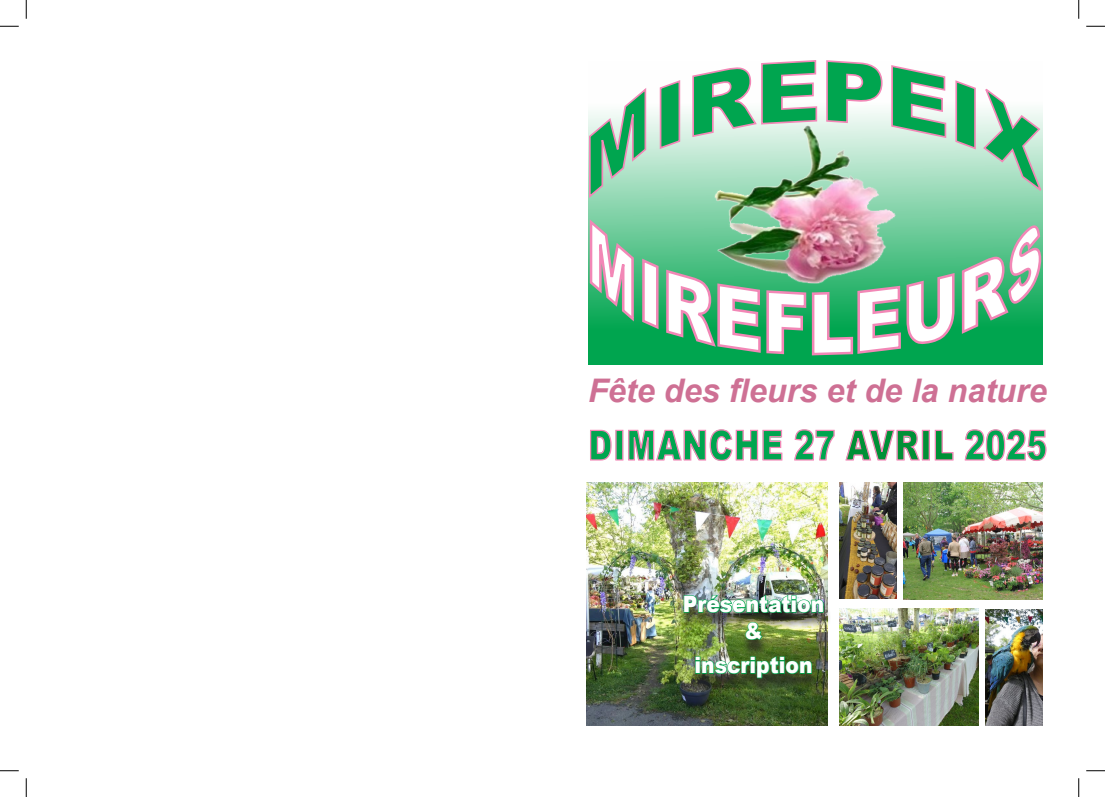
<style>
.page{position:relative;width:1105px;height:797px;background:#fff}
.page>*{position:absolute;margin:0;border:0;box-sizing:border-box;transform-origin:0 0}
.t1{font:900 41.25px "Arial";letter-spacing:.035em;color:#00a54f;scale:.75 1}
.t2{font:italic 700 32.5px "Arial";color:#ce7094}
.t3{font:900 22.5px/27px "Arial";color:#fff;text-align:center;scale:.9 1}
.s1{color:#009036}
</style>
<div class="page">
<svg style="left:588px;top:109px;width:454px;height:256px;background:#7ed1a5"></svg>
<img style="left:705px;top:123px;width:201px;height:84px">
<svg style="left:590px;top:429px;width:22px;height:32px"></svg>
<div style="left:615px;top:430px;width:8px;height:30px;border:1px solid #f287b6"></div>
<svg style="left:628px;top:429px;width:155px;height:32px"></svg>
<svg style="left:794px;top:429px;width:41px;height:32px"></svg>
<svg style="left:845px;top:429px;width:75px;height:32px"></svg>
<div style="left:922px;top:430px;width:8px;height:30px;border:1px solid #f287b6"></div>
<svg style="left:934px;top:429px;width:20px;height:32px"></svg>
<svg style="left:964px;top:429px;width:83px;height:32px"></svg>
<img style="left:586px;top:482px;width:241px;height:243px">
<img style="left:904px;top:482px;width:138px;height:117px">
<img style="left:840px;top:608px;width:139px;height:117px">
<div style="left:677px;top:598px;width:154px;height:97px;background:#231f20;opacity:.75"></div>
<img style="left:683px;top:594px;width:141px;height:20px">
<svg style="left:744px;top:621px;width:19px;height:20px"></svg>
<img style="left:694px;top:655px;width:119px;height:24px">
<img style="left:986px;top:609px;width:56px;height:116px">
<img style="left:840px;top:482px;width:56px;height:116px">
<svg style="left:0;top:25px;width:19px;height:2px"></svg>
<svg style="left:1086px;top:25px;width:19px;height:2px"></svg>
<svg style="left:0;top:770px;width:19px;height:1px"></svg>
<svg style="left:1086px;top:770px;width:19px;height:1px"></svg>
<svg style="left:25px;top:0;width:2px;height:19px"></svg>
<svg style="left:25px;top:778px;width:2px;height:19px"></svg>
<svg style="left:1078px;top:0;width:1px;height:19px"></svg>
<svg style="left:1078px;top:778px;width:1px;height:19px"></svg>
<svg style="left:588px;top:88px;width:59px;height:111px"></svg>
<svg style="left:658px;top:80px;width:23px;height:70px"></svg>
<svg style="left:691px;top:60px;width:127px;height:78px"></svg>
<svg style="left:825px;top:60px;width:58px;height:64px"></svg>
<svg style="left:890px;top:65px;width:57px;height:74px"></svg>
<svg style="left:954px;top:80px;width:89px;height:115px"></svg>
<svg style="left:588px;top:207px;width:454px;height:150px;background:#58ac7c"></svg>
<p class="t2" style="left:588px;top:368px;width:460px">Fête des fleurs et de la nature</p>
<p class="t1" style="left:588px;top:415px;width:613px">DIMANCHE 27 <span class="s1">AVRIL</span> 2025</p>
<p class="t3" style="left:683px;top:590px;width:159px">Présentation &amp;</p>
<p class="t3" style="left:694px;top:651px;width:133px">inscription</p>
</div>
